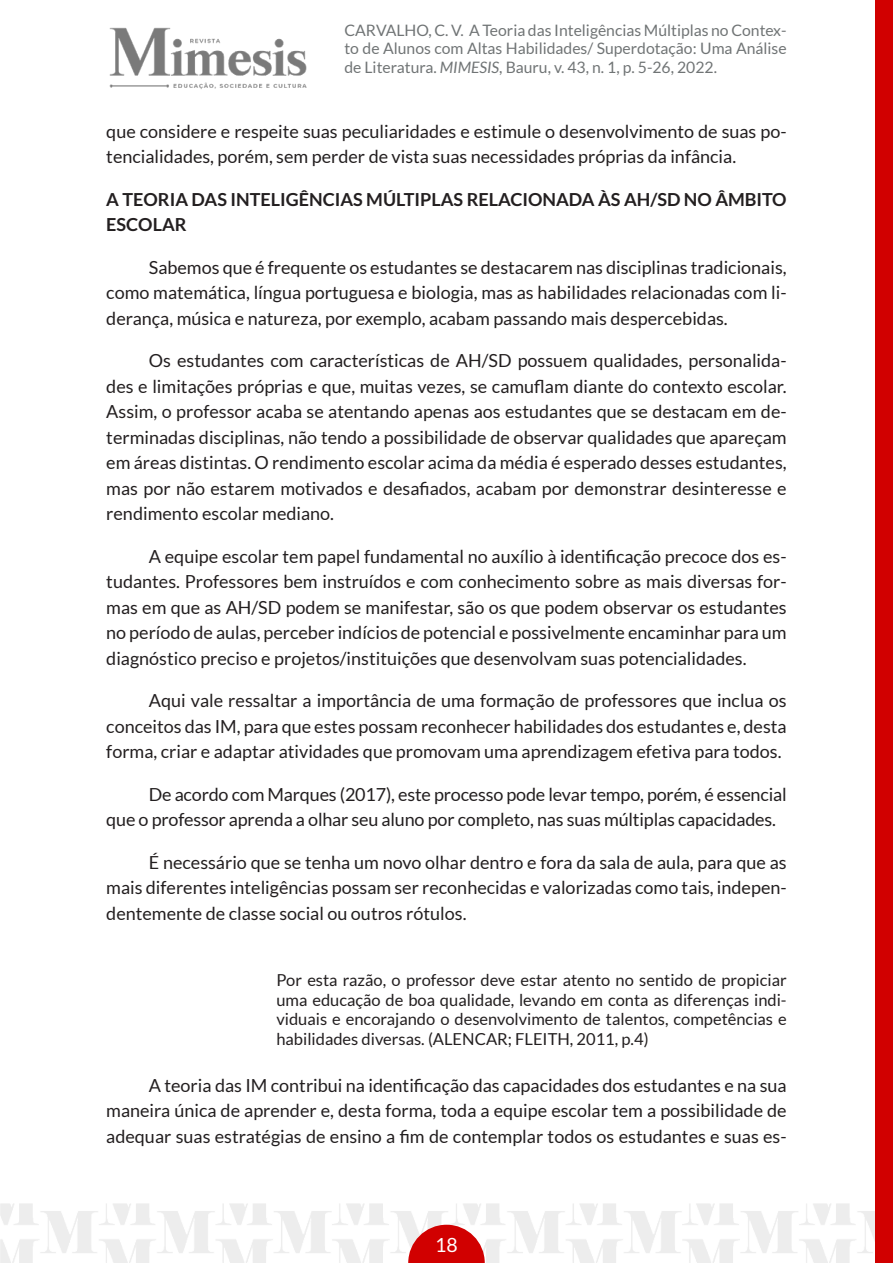
<style>
.page{position:relative;width:893px;height:1263px;background:#fff}
.page>*{position:absolute;margin:0;border:0;box-sizing:border-box;transform-origin:0 0}
.t1{font:19.5px "Lato";color:#fff}
.CORPO_DO_TEXTO{font:18px/25.5px "Lato";color:#231f20;text-align:justify}
.CORPO_DO_TEXTO-2{font:700 18px/25.5px "Lato";color:#231f20}
.CITAÇÃO{font:16.5px/19.5px "Lato";color:#231f20;text-align:justify}
.t2{font:15.75px/18.9px "Lato";color:#707475;text-align:justify}
.s1{font-style:italic}
</style>
<div class="page">
<img style="left:0;top:1203px;width:876px;height:60px">
<img style="left:109px;top:27px;width:198px;height:62px">
<div style="left:876px;top:0;width:17px;height:1263px;background:#d10000"></div>
<svg style="left:408px;top:1225px;width:77px;height:38px;background:#d93535"></svg>
<p class="t2" style="left:344px;top:20px;width:444px">CARVALHO, C. V. A Teoria das Inteligências Múltiplas no Contex&shy;to de Alunos com Altas Habilidades/ Superdotação: Uma Análise de Literatura. <span class="s1">MIMESIS</span>, Bauru, v. 43, n. 1, p. 5-26, 2022.</p>
<p class="CORPO_DO_TEXTO" style="left:106px;top:118px;width:682px">que considere e respeite suas peculiaridades e estimule o desenvolvimento de suas po&shy;tencialidades, porém, sem perder de vista suas necessidades próprias da infância.</p>
<p class="CORPO_DO_TEXTO-2" style="left:106px;top:186px;width:682px">A TEORIA DAS INTELIGÊNCIAS MÚLTIPLAS RELACIONADA ÀS AH/SD NO ÂMBITO<br>ESCOLAR</p>
<p class="CORPO_DO_TEXTO" style="left:106px;top:254px;width:682px;text-indent:43px">Sabemos que é frequente os estudantes se destacarem nas disciplinas tradicionais, como matemática, língua portuguesa e biologia, mas as habilidades relacionadas com li&shy;derança, música e natureza, por exemplo, acabam passando mais despercebidas.</p>
<p class="CORPO_DO_TEXTO" style="left:106px;top:348px;width:682px;text-indent:43px">Os estudantes com características de AH/SD possuem qualidades, personalida&shy;des e limitações próprias e que, muitas vezes, se camuflam diante do contexto escolar.<br>Assim, o professor acaba se atentando apenas aos estudantes que se destacam em de&shy;terminadas disciplinas, não tendo a possibilidade de observar qualidades que apareçam em áreas distintas. O rendimento escolar acima da média é esperado desses estudantes, mas por não estarem motivados e desafiados, acabam por demonstrar desinteresse e rendimento escolar mediano.</p>
<p class="CORPO_DO_TEXTO" style="left:106px;top:543px;width:682px;text-indent:43px">A equipe escolar tem papel fundamental no auxílio à identificação precoce dos es&shy;tudantes. Professores bem instruídos e com conhecimento sobre as mais diversas for&shy;mas em que as AH/SD podem se manifestar, são os que podem observar os estudantes no período de aulas, perceber indícios de potencial e possivelmente encaminhar para um diagnóstico preciso e projetos/instituições que desenvolvam suas potencialidades.</p>
<p class="CORPO_DO_TEXTO" style="left:106px;top:688px;width:682px;text-indent:43px">Aqui vale ressaltar a importância de uma formação de professores que inclua os conceitos das IM, para que estes possam reconhecer habilidades dos estudantes e, desta forma, criar e adaptar atividades que promovam uma aprendizagem efetiva para todos.</p>
<p class="CORPO_DO_TEXTO" style="left:106px;top:781px;width:682px;text-indent:43px">De acordo com Marques (2017), este processo pode levar tempo, porém, é essencial que o professor aprenda a olhar seu aluno por completo, nas suas múltiplas capacidades.</p>
<p class="CORPO_DO_TEXTO" style="left:106px;top:849px;width:682px;text-indent:43px">É necessário que se tenha um novo olhar dentro e fora da sala de aula, para que as mais diferentes inteligências possam ser reconhecidas e valorizadas como tais, indepen&shy;dentemente de classe social ou outros rótulos.</p>
<p class="CITAÇÃO" style="left:276px;top:970px;width:512px">Por esta razão, o professor deve estar atento no sentido de propiciar uma educação de boa qualidade, levando em conta as diferenças indi&shy;viduais e encorajando o desenvolvimento de talentos, competências e habilidades diversas. (ALENCAR; FLEITH, 2011, p.4)</p>
<p class="CORPO_DO_TEXTO" style="left:106px;top:1072px;width:682px;text-indent:43px">A teoria das IM contribui na identificação das capacidades dos estudantes e na sua maneira única de aprender e, desta forma, toda a equipe escolar tem a possibilidade de adequar suas estratégias de ensino a fim de contemplar todos os estudantes e suas es-</p>
<p class="t1" style="left:435px;top:1234px;width:24px">18</p>
</div>
